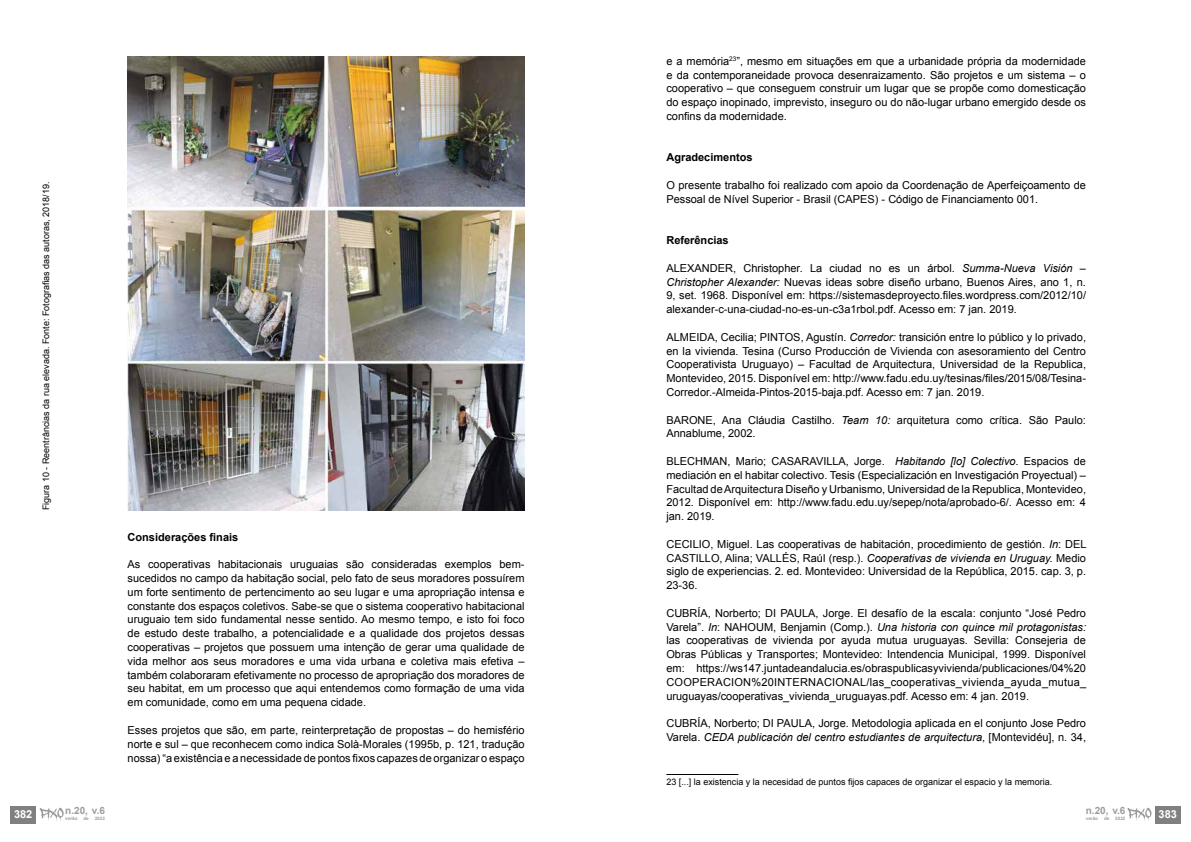
<style>
.page{position:relative;width:1191px;height:842px;background:#fff}
.page>*{position:absolute;margin:0;border:0;box-sizing:border-box;transform-origin:0 0}
.t1{font:11px/13.8px "Arial";color:#000;text-align:justify}
.t2{font:700 11px "Arial";color:#000}
.t3{font:700 11px "Arial";color:#fff}
.t4{font:700 10px "Arial";color:#9d9d9c}
.t5{font:9px "Arial";color:#000}
.t6{font:700 4.6px "Arial";color:#9d9d9c}
.s1{font-style:italic}
</style>
<div class="page">
<img style="left:128px;top:57px;width:396px;height:453px">
<hr style="left:666px;top:774px;width:72px;height:1px;background:#000">
<div style="left:1155px;top:806px;width:25px;height:17px;background:#808080"></div>
<svg style="left:1127px;top:808px;width:24px;height:13px"></svg>
<div style="left:11px;top:806px;width:25px;height:17px;background:#808080"></div>
<svg style="left:40px;top:808px;width:24px;height:13px"></svg>
<p class="t5" style="left:40px;top:510px;width:330px;rotate:-90deg">Figura 10 - Reentrâncias da rua elevada. Fonte: Fotografias das autoras, 2018/19.</p>
<p class="t3" style="left:14px;top:807px;width:20px">382</p>
<p class="t4" style="left:65px;top:804px;width:41px">n.20, v.6</p>
<p class="t6" style="left:65px;top:815px;width:14px">verão</p>
<p class="t6" style="left:83px;top:815px;width:7px">de</p>
<p class="t6" style="left:95px;top:815px;width:12px">2022</p>
<p class="t2" style="left:128px;top:529px;width:112px">Considerações finais</p>
<p class="t1" style="left:128px;top:558px;width:398px">As cooperativas habitacionais uruguaias são consideradas exemplos bem&shy;sucedidos no campo da habitação social, pelo fato de seus moradores possuírem um forte sentimento de pertencimento ao seu lugar e uma apropriação intensa e constante dos espaços coletivos. Sabe-se que o sistema cooperativo habitacional uruguaio tem sido fundamental nesse sentido. Ao mesmo tempo, e isto foi foco de estudo deste trabalho, a potencialidade e a qualidade dos projetos dessas cooperativas – projetos que possuem uma intenção de gerar uma qualidade de vida melhor aos seus moradores e uma vida urbana e coletiva mais efetiva – também colaboraram efetivamente no processo de apropriação dos moradores de seu habitat, em um processo que aqui entendemos como formação de uma vida em comunidade, como em uma pequena cidade.</p>
<p class="t1" style="left:128px;top:723px;width:398px">Esses projetos que são, em parte, reinterpretação de propostas – do hemisfério norte e sul – que reconhecem como indica Solà-Morales (1995b, p. 121, tradução nossa) “a existência e a necessidade de pontos fixos capazes de organizar o espaço</p>
<p class="t1" style="left:666px;top:54px;width:421px">e a memória<sup>23</sup>”, mesmo em situações em que a urbanidade própria da modernidade e da contemporaneidade provoca desenraizamento. São projetos e um sistema – o cooperativo – que conseguem construir um lugar que se propõe como domesticação do espaço inopinado, imprevisto, inseguro ou do não-lugar urbano emergido desde os confins da modernidade.</p>
<p class="t2" style="left:666px;top:150px;width:88px">Agradecimentos</p>
<p class="t1" style="left:666px;top:178px;width:421px">O presente trabalho foi realizado com apoio da Coordenação de Aperfeiçoamento de<br>Pessoal de Nível Superior - Brasil (CAPES) - Código de Financiamento 001.</p>
<p class="t2" style="left:666px;top:233px;width:64px">Referências</p>
<p class="t1" style="left:666px;top:261px;width:421px">ALEXANDER, Christopher. La ciudad no es un árbol. <span class="s1">Summa-Nueva Visión – Christopher Alexander:</span> Nuevas ideas sobre diseño urbano, Buenos Aires, ano 1, n.<br>9, set. 1968. Disponível em: https://sistemasdeproyecto.files.wordpress.com/2012/10/ alexander-c-una-ciudad-no-es-un-c3a1rbol.pdf. Acesso em: 7 jan. 2019.</p>
<p class="t1" style="left:666px;top:330px;width:421px">ALMEIDA, Cecilia; PINTOS, Agustín. <span class="s1">Corredor:</span> transición entre lo público y lo privado, en la vivienda. Tesina (Curso Producción de Vivienda con asesoramiento del Centro Cooperativista Uruguayo) ‒ Facultad de Arquitectura, Universidad de la Republica, Montevideo, 2015. Disponível em: http://www.fadu.edu.uy/tesinas/files/2015/08/Tesina-Corredor.-Almeida-Pintos-2015-baja.pdf. Acesso em: 7 jan. 2019.</p>
<p class="t1" style="left:666px;top:413px;width:421px">BARONE, Ana Cláudia Castilho. <span class="s1">Team 10:</span> arquitetura como crítica. São Paulo:<br>Annablume, 2002.</p>
<p class="t1" style="left:666px;top:454px;width:421px">BLECHMAN, Mario; CASARAVILLA, Jorge. <span class="s1">Habitando [lo] Colectivo.</span> Espacios de mediación en el habitar colectivo. Tesis (Especialización en Investigación Proyectual) ‒ Facultad de Arquitectura Diseño y Urbanismo, Universidad de la Republica, Montevideo, 2012. Disponível em: http://www.fadu.edu.uy/sepep/nota/aprobado-6/. Acesso em: 4 jan. 2019.</p>
<p class="t1" style="left:666px;top:537px;width:421px">CECILIO, Miguel. Las cooperativas de habitación, procedimiento de gestión. <span class="s1">In</span>: DEL CASTILLO, Alina; VALLÉS, Raúl (resp.). <span class="s1">Cooperativas de vivienda en Uruguay.</span> Medio siglo de experiencias. 2. ed. Montevideo: Universidad de la República, 2015. cap. 3, p.<br>23-36.</p>
<p class="t1" style="left:666px;top:606px;width:421px">CUBRÍA, Norberto; DI PAULA, Jorge. El desafío de la escala: conjunto “José Pedro Varela”. <span class="s1">In</span>: NAHOUM, Benjamin (Comp.). <span class="s1">Una historia con quince mil protagonistas: </span>las cooperativas de vivienda por ayuda mutua uruguayas. Sevilla: Consejeria de Obras Públicas y Transportes; Montevideo: Intendencia Municipal, 1999. Disponível em: https://ws147.juntadeandalucia.es/obraspublicasyvivienda/publicaciones/04%20<br>COOPERACION%20INTERNACIONAL/las_cooperativas_vivienda_ayuda_mutua_ uruguayas/cooperativas_vivienda_uruguayas.pdf. Acesso em: 4 jan. 2019.</p>
<p class="t1" style="left:666px;top:717px;width:421px">CUBRÍA, Norberto; DI PAULA, Jorge. Metodologia aplicada en el conjunto Jose Pedro<br>Varela. <span class="s1">CEDA publicación del centro estudiantes de arquitectura</span>, [Montevidéu], n. 34,</p>
<p class="t5" style="left:666px;top:776px;width:387px">23 [...] la existencia y la necesidad de puntos fijos capaces de organizar el espacio y la memoria.</p>
<p class="t4" style="left:1085px;top:804px;width:41px">n.20, v.6</p>
<p class="t6" style="left:1085px;top:815px;width:14px">verão</p>
<p class="t6" style="left:1104px;top:815px;width:7px">de</p>
<p class="t6" style="left:1115px;top:815px;width:12px">2022</p>
<p class="t3" style="left:1158px;top:807px;width:20px">383</p>
</div>
